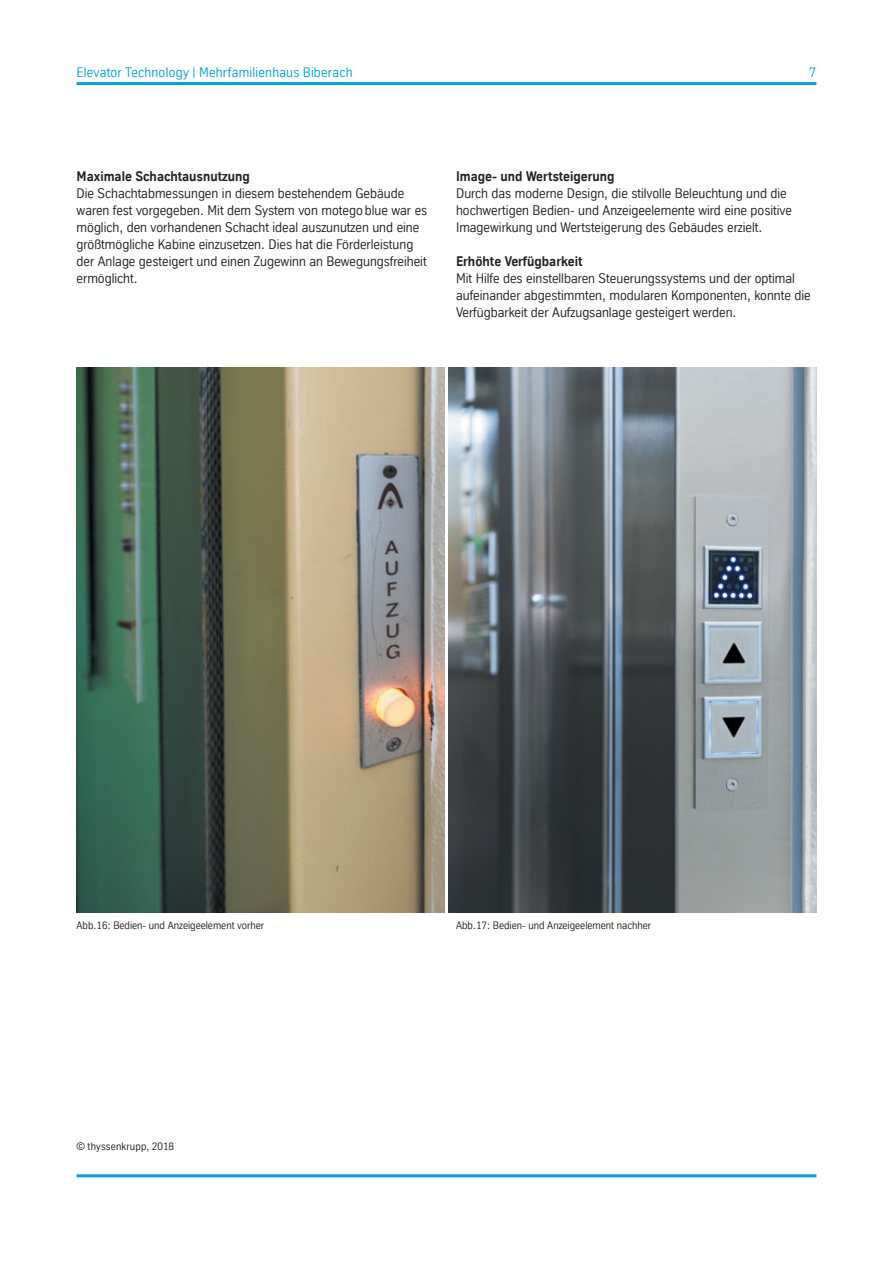
<style>
.page{position:relative;width:893px;height:1263px;background:#fff}
.page>*{position:absolute;margin:0;border:0;box-sizing:border-box;transform-origin:0 0}
.t1{font:13.5px/17px "TK Type";color:#231f20}
.t2{font:700 13.5px "TK Type";color:#231f20}
.t3{font:13.5px "TK Type";letter-spacing:.015em;color:#00a1e3}
.t4{font:10.5px "TK Type";color:#231f20}
</style>
<div class="page">
<hr style="left:77px;top:82px;width:739px;height:3px;background:#00a1e3">
<hr style="left:77px;top:1174px;width:739px;height:3px;background:#00a1e3">
<img style="left:449px;top:368px;width:367px;height:544px">
<img style="left:77px;top:368px;width:367px;height:544px">
<p class="t3" style="left:77px;top:64px;width:278px">Elevator Technology | Mehrfamilienhaus Biberach</p>
<p class="t3" style="left:809px;top:64px;width:9px">7</p>
<p class="t2" style="left:77px;top:168px;width:175px">Maximale Schachtausnutzung</p>
<p class="t1" style="left:77px;top:185px;width:352px">Die Schachtabmessungen in diesem bestehendem Gebäude waren fest vorgegeben. Mit dem System von motego blue war es möglich, den vorhandenen Schacht ideal auszunutzen und eine größtmögliche Kabine einzusetzen. Dies hat die Förderleistung der Anlage gesteigert und einen Zugewinn an Bewegungsfreiheit ermöglicht.</p>
<p class="t2" style="left:456px;top:168px;width:160px">Image- und Wertsteigerung</p>
<p class="t1" style="left:456px;top:185px;width:337px">Durch das moderne Design, die stilvolle Beleuchtung und die hochwertigen Bedien- und Anzeigeelemente wird eine positive<br>Imagewirkung und Wertsteigerung des Gebäudes erzielt.</p>
<p class="t2" style="left:456px;top:253px;width:128px">Erhöhte Verfügbarkeit</p>
<p class="t1" style="left:456px;top:270px;width:356px">Mit Hilfe des einstellbaren Steuerungssystems und der optimal aufeinander abgestimmten, modularen Komponenten, konnte die<br>Verfügbarkeit der Aufzugsanlage gesteigert werden.</p>
<p class="t4" style="left:77px;top:920px;width:189px">Abb.16: Bedien- und Anzeigeelement vorher</p>
<p class="t4" style="left:456px;top:920px;width:197px">Abb.17: Bedien- und Anzeigeelement nachher</p>
<p class="t4" style="left:77px;top:1141px;width:99px">© thyssenkrupp, 2018</p>
</div>
